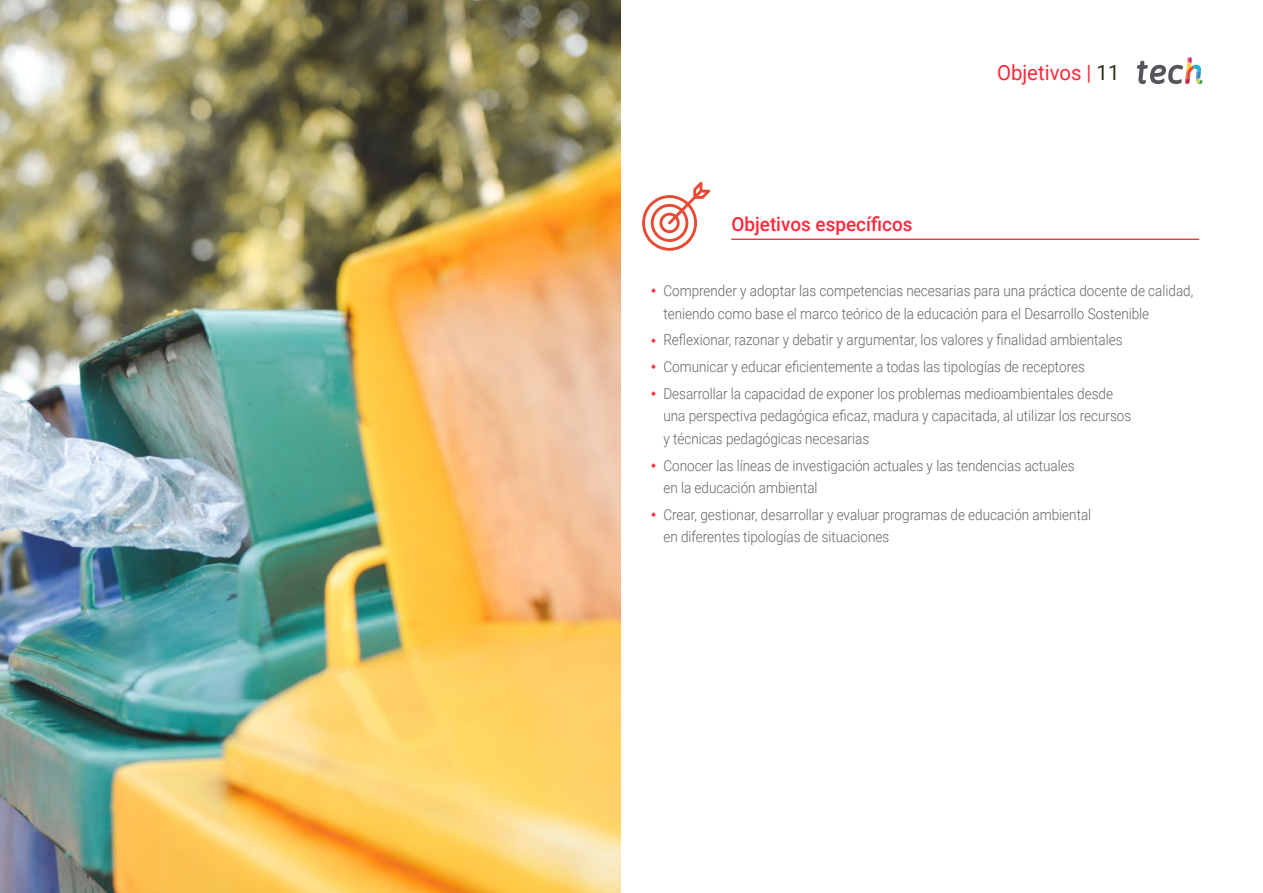
<style>
.page{position:relative;width:1263px;height:893px;background:#fff}
.page>*{position:absolute;margin:0;border:0;box-sizing:border-box;transform-origin:0 0}
.t1{font:21px "Roboto";color:#ff293a}
.t2{font:500 19.5px "Roboto";color:#ff293a}
.t3{font:300 15px/22.5px "Roboto";color:#61646a;scale:.9 1}
.s1{color:#312e20}
</style>
<div class="page">
<svg style="left:642px;top:182px;width:68px;height:69px"></svg>
<hr style="left:731px;top:239px;width:468px;height:1px;background:#ff293a">
<svg style="left:1137px;top:57px;width:65px;height:27px"></svg>
<img style="left:0;top:0;width:621px;height:893px">
<h2 class="t2" style="left:731px;top:210px;width:183px">Objetivos específicos</h2>
<h1 class="t1" style="left:997px;top:57px;width:124px">Objetivos | <span class="s1">11</span></h1>
<p class="t3" style="left:663px;top:279px;width:590px">Comprender y adoptar las competencias necesarias para una práctica docente de calidad, teniendo como base el marco teórico de la educación para el Desarrollo Sostenible</p>
<p class="t3" style="left:663px;top:326px;width:512px;line-height:26.7px">Reflexionar, razonar y debatir y argumentar, los valores y finalidad ambientales<br>Comunicar y educar eficientemente a todas las tipologías de receptores<br>Desarrollar la capacidad de exponer los problemas medioambientales desde</p>
<p class="t3" style="left:663px;top:404px;width:521px">una perspectiva pedagógica eficaz, madura y capacitada, al utilizar los recursos y técnicas pedagógicas necesarias</p>
<p class="t3" style="left:663px;top:454px;width:458px">Conocer las líneas de investigación actuales y las tendencias actuales en la educación ambiental</p>
<p class="t3" style="left:663px;top:503px;width:477px">Crear, gestionar, desarrollar y evaluar programas de educación ambiental en diferentes tipologías de situaciones</p>
</div>
